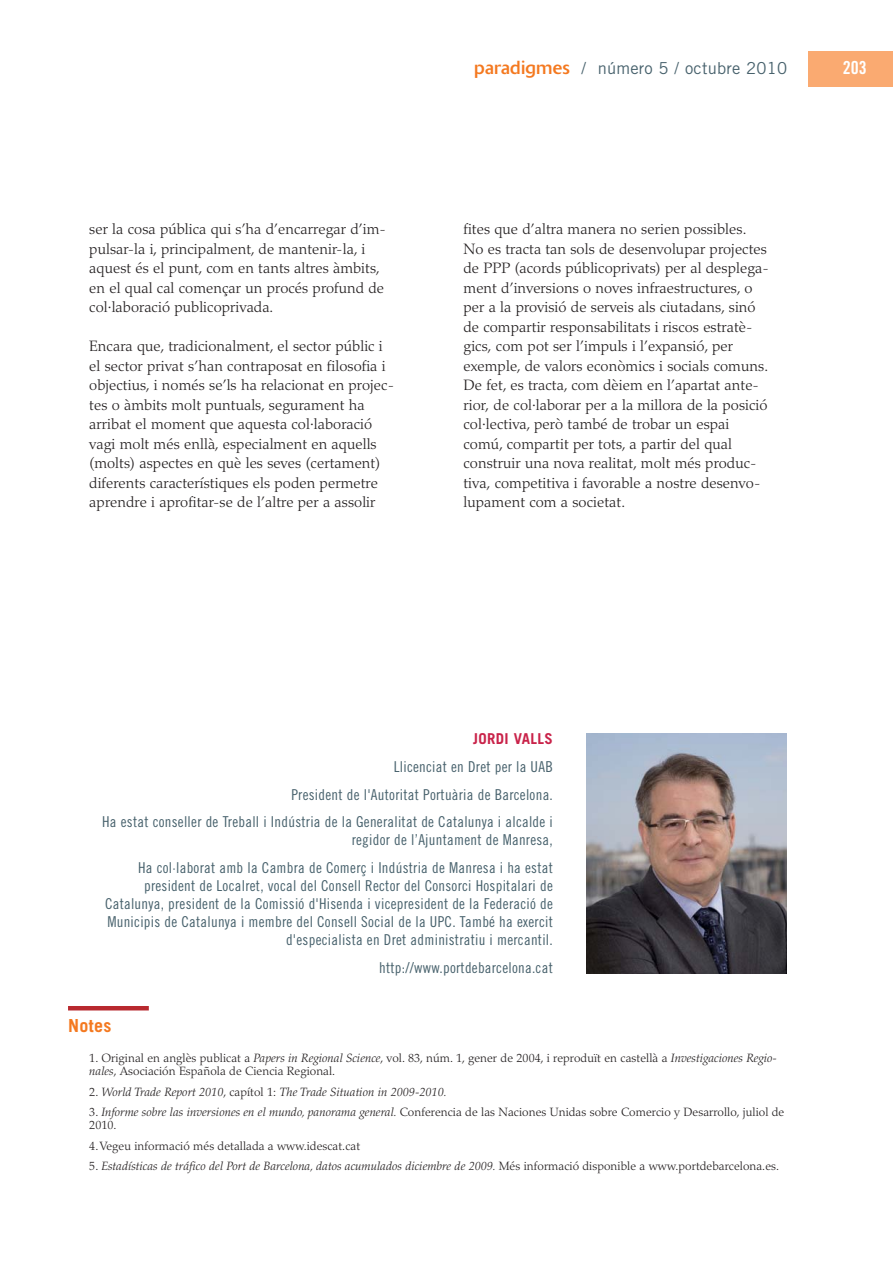
<style>
.page{position:relative;width:893px;height:1263px;background:#fff}
.page>*{position:absolute;margin:0;border:0;box-sizing:border-box;transform-origin:0 0}
.t1{font:700 18px "Trade Gothic";letter-spacing:.02em;color:#f47920}
.t2{font:18px "Trade Gothic Bold Cond Twenty";color:#fff}
.t3{font:16.5px "Trade Gothic";letter-spacing:.01em;color:#47616c}
.t4{font:300 15px/19.5px "Palatino";letter-spacing:.005em;color:#231f20}
.t5{font:15px/27.8px "Trade Gothic Cond Eighteen";letter-spacing:.02em;color:#47616c;text-align:right}
.t6{font:700 15px "Trade Gothic";letter-spacing:.02em;color:#c9234a}
.t7{font:300 12px/13.5px "Palatino";letter-spacing:.005em;color:#231f20}
.t8{font:italic 300 12px "Palatino";letter-spacing:.005em;color:#231f20}
.s1{font-family:"Delta";font-size:18.75px;color:#f47920}
.s2{font-style:italic}
.s3{font-style:normal}
</style>
<div class="page">
<div style="left:808px;top:51px;width:85px;height:36px;background:#faaa71"></div>
<img style="left:587px;top:733px;width:200px;height:241px">
<hr style="left:68px;top:1006px;width:81px;height:4px;background:#b8292f">
<p class="t4" style="left:89px;top:221px;width:298px">ser la cosa pública qui s’ha d’encarregar d’im&shy;pulsar-la i, principalment, de mantenir-la, i aquest és el punt, com en tants altres àmbits, en el qual cal començar un procés profund de col·laboració publicoprivada.</p>
<p class="t4" style="left:89px;top:338px;width:306px">Encara que, tradicionalment, el sector públic i el sector privat s’han contraposat en filosofia i objectius, i només se’ls ha relacionat en projec&shy;tes o àmbits molt puntuals, segurament ha arribat el moment que aquesta col·laboració vagi molt més enllà, especialment en aquells (molts) aspectes en què les seves (certament) diferents característiques els poden permetre aprendre i aprofitar-se de l’altre per a assolir</p>
<p class="t3" style="left:474px;top:62px;width:314px"><span class="s1">paradigmes</span> / número 5 / octubre 2010</p>
<p class="t2" style="left:843px;top:61px;width:25px">203</p>
<p class="t4" style="left:463px;top:221px;width:307px">fites que d’altra manera no serien possibles.<br>No es tracta tan sols de desenvolupar projectes de PPP (acords públicoprivats) per al desplega&shy;ment d’inversions o noves infraestructures, o per a la provisió de serveis als ciutadans, sinó de compartir responsabilitats i riscos estratè&shy;gics, com pot ser l’impuls i l’expansió, per exemple, de valors econòmics i socials comuns.<br>De fet, es tracta, com dèiem en l’apartat ante&shy;rior, de col·laborar per a la millora de la posició col·lectiva, però també de trobar un espai comú, compartit per tots, a partir del qual construir una nova realitat, molt més produc&shy;tiva, competitiva i favorable a nostre desenvo&shy;lupament com a societat.</p>
<p class="t6" style="left:473px;top:733px;width:81px">JORDI VALLS</p>
<p class="t5" style="left:102px;top:754px;width:452px">Llicenciat en Dret per la UAB<br>President de l'Autoritat Portuària de Barcelona.<br>Ha estat conseller de Treball i Indústria de la Generalitat de Catalunya i alcalde i</p>
<p class="t5" style="left:138px;top:827px;width:416px">regidor de l’Ajuntament de Manresa,<br>Ha col·laborat amb la Cambra de Comerç i Indústria de Manresa i ha estat</p>
<p class="t5" style="left:105px;top:878px;width:449px;line-height:18px">president de Localret, vocal del Consell Rector del Consorci Hospitalari de Catalunya, president de la Comissió d'Hisenda i vicepresident de la Federació de Municipis de Catalunya i membre del Consell Social de la UPC. També ha exercit d'especialista en Dret administratiu i mercantil.</p>
<p class="t5" style="left:379px;top:955px;width:175px">http://www.portdebarcelona.cat</p>
<p class="t1" style="left:68px;top:1019px;width:45px">Notes</p>
<p class="t7" style="left:89px;top:1052px;width:689px">1. Original en anglès publicat a <span class="s2">Papers in Regional Science</span>, vol. 83, núm. 1, gener de 2004, i reproduït en castellà a <span class="s2">Investigaciones Regio&shy;nales</span>, Asociación Española de Ciencia Regional.</p>
<p class="t8" style="left:89px;top:1087px;width:359px"><span class="s3">2.</span> World Trade Report 2010<span class="s3">, capítol 1:</span> The Trade Situation in 2009-2010.</p>
<p class="t7" style="left:89px;top:1106px;width:697px">3. <span class="s2">Informe sobre las inversiones en el mundo, panorama general.</span> Conferencia de las Naciones Unidas sobre Comercio y Desarrollo, juliol de<br>2010.</p>
<p class="t7" style="left:89px;top:1140px;width:272px">4. Vegeu informació més detallada a www.idescat.cat</p>
<p class="t8" style="left:89px;top:1161px;width:691px"><span class="s3">5.</span> Estadísticas de tráfico del Port de Barcelona, datos acumulados diciembre de 2009. <span class="s3">Més informació disponible a www.portdebarcelona.es.</span></p>
</div>
